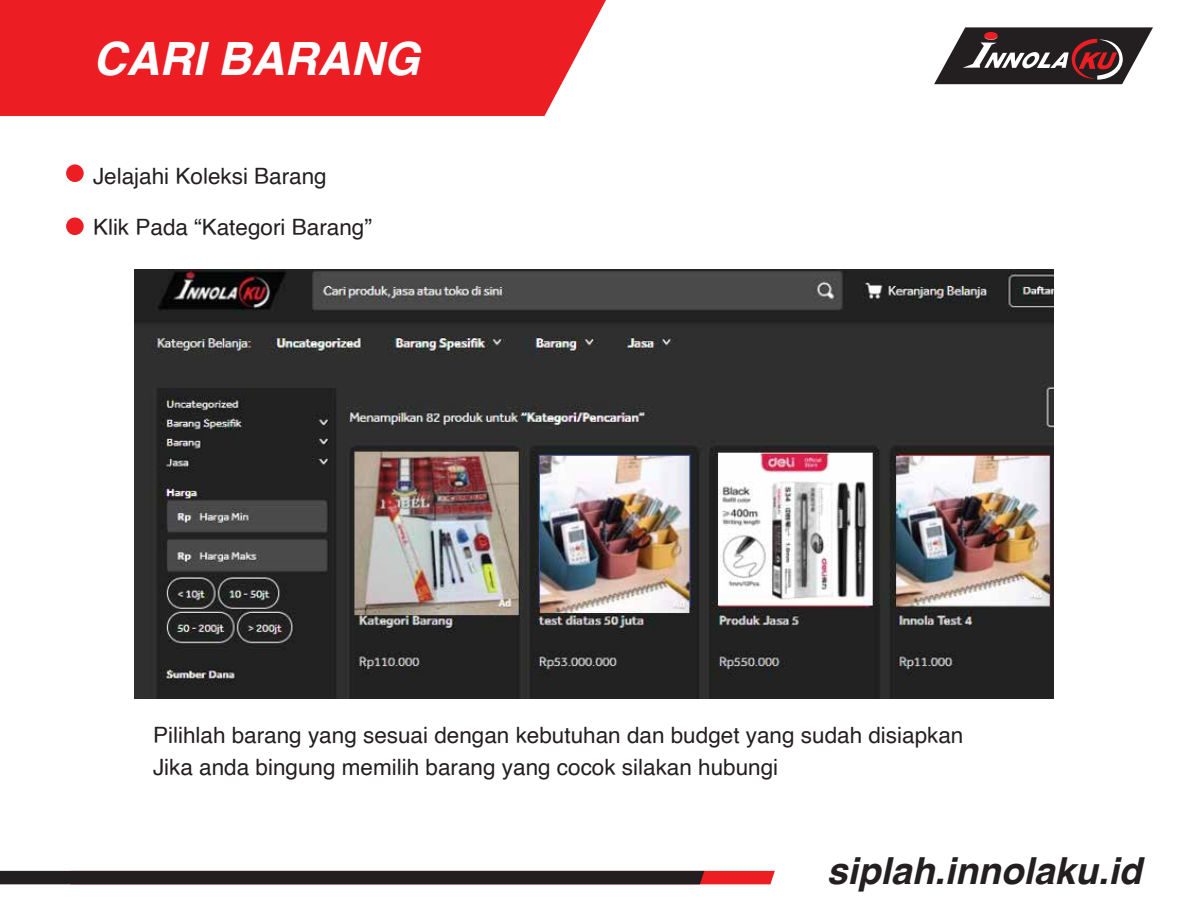
<style>
.page{position:relative;width:1188px;height:918px;background:#fff}
.page>*{position:absolute;margin:0;border:0;box-sizing:border-box;transform-origin:0 0}
.t1{font:italic 700 45.9px "Helvetica";color:#fff}
.t2{font:italic 700 37.2px "Helvetica";color:#231f20}
.t3{font:22.5px/31.5px "Helvetica";color:#231f20}
</style>
<div class="page">
<svg style="left:0;top:871px;width:775px;height:13px;background:#361f21"></svg>
<div style="left:0;top:0;width:606px;height:116px;background:#ed1d24"></div>
<svg style="left:934px;top:27px;width:219px;height:57px"></svg>
<div style="left:66px;top:164px;width:18px;height:18px;background:#ed1d24;border-radius:50%"></div>
<div style="left:66px;top:217px;width:18px;height:18px;background:#ed1d24;border-radius:50%"></div>
<img style="left:135px;top:270px;width:918px;height:428px">
<h1 class="t1" style="left:93px;top:21px;width:328px">CARI BARANG</h1>
<p class="t3" style="left:93px;top:161px;width:235px">Jelajahi Koleksi Barang</p>
<p class="t3" style="left:93px;top:212px;width:280px">Klik Pada “Kategori Barang”</p>
<p class="t3" style="left:153px;top:720px;width:812px">Pilihlah barang yang sesuai dengan kebutuhan dan budget yang sudah disiapkan<br>Jika anda bingung memilih barang yang cocok silakan hubungi</p>
<h2 class="t2" style="left:827px;top:841px;width:316px">siplah.innolaku.id</h2>
</div>
